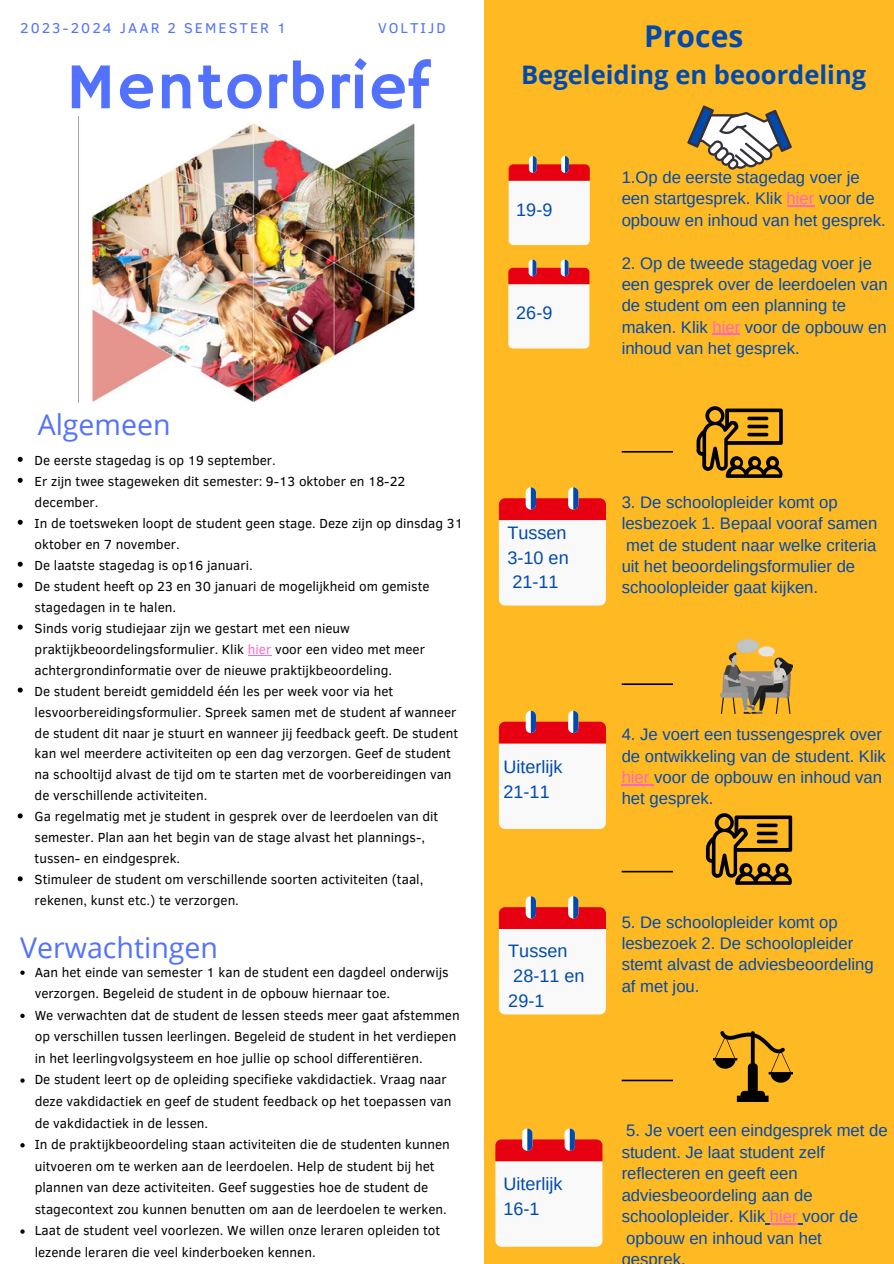
<style>
.page{position:relative;width:894px;height:1264px;background:#fff}
.page>*{position:absolute;margin:0;border:0;box-sizing:border-box;transform-origin:0 0}
.t1{font:65.7px "Hammersmith One";letter-spacing:.02em;color:#5271ff}
.t2{font:700 30px "Open Sans";color:#004aad}
.t3{font:28.5px "Open Sans";color:#5271ff}
.t4{font:700 25.5px "Open Sans";color:#004aad}
.t5{font:18px/24.8px "Arimo";color:#004aad}
.t6{font:16.65px/21.5px "Arimo";color:#004aad}
.t7{font:14.55px "Clear Sans";letter-spacing:.14em;color:#5271ff}
.t8{font:13.5px/21px "Clear Sans";color:#000}
.s1{color:#ff66c4}
</style>
<div class="page">
<div style="left:484px;top:0;width:409px;height:1263px;background:#ffb923"></div>
<hr style="left:621px;top:451px;width:51px;height:1px;background:#000">
<hr style="left:621px;top:1079px;width:51px;height:2px;background:#000">
<hr style="left:621px;top:683px;width:51px;height:2px;background:#000">
<hr style="left:621px;top:870px;width:51px;height:2px;background:#000">
<hr style="left:786px;top:205px;width:28px;height:2px;background:#ff66c4">
<svg style="left:712px;top:334px;width:28px;height:1px"></svg>
<hr style="left:621px;top:784px;width:33px;height:1px;background:#ff66c4">
<svg style="left:765px;top:1223px;width:37px;height:1px"></svg>
<img style="left:78px;top:117px;width:337px;height:285px">
<svg style="left:696px;top:406px;width:87px;height:72px"></svg>
<svg style="left:747px;top:416px;width:21px;height:4px"></svg>
<hr style="left:747px;top:425px;width:21px;height:3px;background:#000;border-radius:2px">
<hr style="left:747px;top:433px;width:21px;height:3px;background:#000;border-radius:2px">
<img style="left:720px;top:639px;width:72px;height:74px">
<img style="left:713px;top:1031px;width:78px;height:70px">
<svg style="left:705px;top:813px;width:87px;height:71px"></svg>
<svg style="left:756px;top:823px;width:21px;height:4px"></svg>
<svg style="left:756px;top:831px;width:21px;height:4px"></svg>
<svg style="left:756px;top:839px;width:21px;height:4px"></svg>
<svg style="left:687px;top:105px;width:104px;height:65px"></svg>
<svg style="left:508px;top:156px;width:81px;height:89px;background:#f2c7be"></svg>
<svg style="left:18px;top:457px;width:5px;height:5px"></svg>
<svg style="left:18px;top:478px;width:5px;height:5px"></svg>
<svg style="left:18px;top:520px;width:5px;height:5px"></svg>
<svg style="left:18px;top:561px;width:5px;height:5px"></svg>
<svg style="left:18px;top:582px;width:5px;height:5px"></svg>
<svg style="left:18px;top:624px;width:5px;height:5px"></svg>
<svg style="left:18px;top:687px;width:5px;height:5px"></svg>
<svg style="left:18px;top:813px;width:5px;height:5px"></svg>
<svg style="left:18px;top:876px;width:5px;height:5px"></svg>
<svg style="left:20px;top:970px;width:5px;height:4px"></svg>
<svg style="left:20px;top:1013px;width:5px;height:5px"></svg>
<svg style="left:20px;top:1078px;width:5px;height:4px"></svg>
<svg style="left:20px;top:1143px;width:5px;height:4px"></svg>
<svg style="left:20px;top:1229px;width:5px;height:4px"></svg>
<svg style="left:498px;top:487px;width:107px;height:118px;background:#f2c7be"></svg>
<svg style="left:498px;top:710px;width:107px;height:119px;background:#f2c7be"></svg>
<svg style="left:498px;top:896px;width:107px;height:118px;background:#f2c7be"></svg>
<svg style="left:495px;top:1128px;width:107px;height:118px;background:#f2c7be"></svg>
<svg style="left:508px;top:259px;width:81px;height:89px;background:#f2c7be"></svg>
<p class="t7" style="left:20px;top:17px;width:267px">2023-2024 JAAR 2 SEMESTER 1</p>
<p class="t7" style="left:378px;top:17px;width:69px">VOLTIJD</p>
<p class="t2" style="left:644px;top:15px;width:101px">Proces</p>
<p class="t4" style="left:521px;top:57px;width:346px">Begeleiding en beoordeling</p>
<p class="t1" style="left:66px;top:49px;width:365px">Mentorbrief</p>
<p class="t3" style="left:38px;top:404px;width:134px">Algemeen</p>
<p class="t8" style="left:35px;top:449px;width:242px">De eerste stagedag is op 19 september.</p>
<p class="t8" style="left:35px;top:470px;width:372px">Er zijn twee stageweken dit semester: 9-13 oktober en 18-22 december.</p>
<p class="t8" style="left:35px;top:512px;width:430px">In de toetsweken loopt de student geen stage. Deze zijn op dinsdag 31 oktober en 7 november.</p>
<p class="t8" style="left:35px;top:554px;width:219px">De laatste stagedag is op16 januari.</p>
<p class="t8" style="left:35px;top:574px;width:396px">De student heeft op 23 en 30 januari de mogelijkheid om gemiste stagedagen in te halen.</p>
<p class="t8" style="left:35px;top:616px;width:392px">Sinds vorig studiejaar zijn we gestart met een nieuw praktijkbeoordelingsformulier. Klik <span class="s1">hier</span> voor een video met meer achtergrondinformatie over de nieuwe praktijkbeoordeling.</p>
<p class="t8" style="left:35px;top:679px;width:425px">De student bereidt gemiddeld één les per week voor via het lesvoorbereidingsformulier. Spreek samen met de student af wanneer de student dit naar je stuurt en wanneer jij feedback geeft. De student kan wel meerdere activiteiten op een dag verzorgen. Geef de student na schooltijd alvast de tijd om te starten met de voorbereidingen van de verschillende activiteiten.</p>
<p class="t8" style="left:35px;top:805px;width:405px">Ga regelmatig met je student in gesprek over de leerdoelen van dit semester. Plan aan het begin van de stage alvast het plannings-, tussen- en eindgesprek.</p>
<p class="t8" style="left:35px;top:868px;width:390px">Stimuleer de student om verschillende soorten activiteiten (taal, rekenen, kunst etc.) te verzorgen.</p>
<p class="t3" style="left:20px;top:927px;width:199px">Verwachtingen</p>
<p class="t8" style="left:35px;top:960px;width:415px;line-height:21.6px">Aan het einde van semester 1 kan de student een dagdeel onderwijs verzorgen. Begeleid de student in de opbouw hiernaar toe.</p>
<p class="t8" style="left:35px;top:1003px;width:426px;line-height:21.6px">We verwachten dat de student de lessen steeds meer gaat afstemmen op verschillen tussen leerlingen. Begeleid de student in het verdiepen in het leerlingvolgsysteem en hoe jullie op school differentiëren.</p>
<p class="t8" style="left:35px;top:1068px;width:418px;line-height:21.6px">De student leert op de opleiding specifieke vakdidactiek. Vraag naar deze vakdidactiek en geef de student feedback op het toepassen van de vakdidactiek in de lessen.</p>
<p class="t8" style="left:35px;top:1132px;width:416px;line-height:21.6px">In de praktijkbeoordeling staan activiteiten die de studenten kunnen uitvoeren om te werken aan de leerdoelen. Help de student bij het plannen van deze activiteiten. Geef suggesties hoe de student de stagecontext zou kunnen benutten om aan de leerdoelen te werken.</p>
<p class="t8" style="left:35px;top:1219px;width:407px;line-height:21.6px">Laat de student veel voorlezen. We willen onze leraren opleiden tot lezende leraren die veel kinderboeken kennen.</p>
<p class="t5" style="left:516px;top:197px;width:38px">19-9</p>
<p class="t5" style="left:516px;top:300px;width:38px">26-9</p>
<p class="t6" style="left:621px;top:166px;width:265px">1.Op de eerste stagedag voer je een startgesprek. Klik <span class="s1">hier</span> voor de opbouw en inhoud van het gesprek.</p>
<p class="t6" style="left:621px;top:252px;width:267px">2. Op de tweede stagedag voer je een gesprek over de leerdoelen van de student om een planning te maken. Klik <span class="s1">hier</span> voor de opbouw en inhoud van het gesprek.</p>
<p class="t5" style="left:507px;top:520px;width:61px">Tussen</p>
<p class="t5" style="left:507px;top:545px;width:63px">3-10 en<br>21-11</p>
<p class="t6" style="left:621px;top:491px;width:257px">3. De schoolopleider komt op lesbezoek 1. Bepaal vooraf samen met de student naar welke criteria uit het beoordelingsformulier de schoolopleider gaat kijken.</p>
<p class="t5" style="left:503px;top:754px;width:61px">Uiterlijk</p>
<p class="t5" style="left:503px;top:779px;width:48px">21-11</p>
<p class="t6" style="left:621px;top:723px;width:265px">4. Je voert een tussengesprek over de ontwikkeling van de student. Klik <span class="s1">hier</span> voor de opbouw en inhoud van het gesprek.</p>
<p class="t5" style="left:508px;top:938px;width:78px">Tussen<br>28-11 en<br>29-1</p>
<p class="t6" style="left:621px;top:911px;width:253px">5. De schoolopleider komt op lesbezoek 2. De schoolopleider stemt alvast de adviesbeoordeling af met jou.</p>
<p class="t5" style="left:503px;top:1171px;width:61px">Uiterlijk</p>
<p class="t5" style="left:503px;top:1196px;width:38px">16-1</p>
<p class="t6" style="left:621px;top:1119px;width:267px">5. Je voert een eindgesprek met de student. Je laat student zelf reflecteren en geeft een adviesbeoordeling aan de schoolopleider. Klik <span class="s1">hier</span> voor de opbouw en inhoud van het<br>gesprek</p>
</div>
